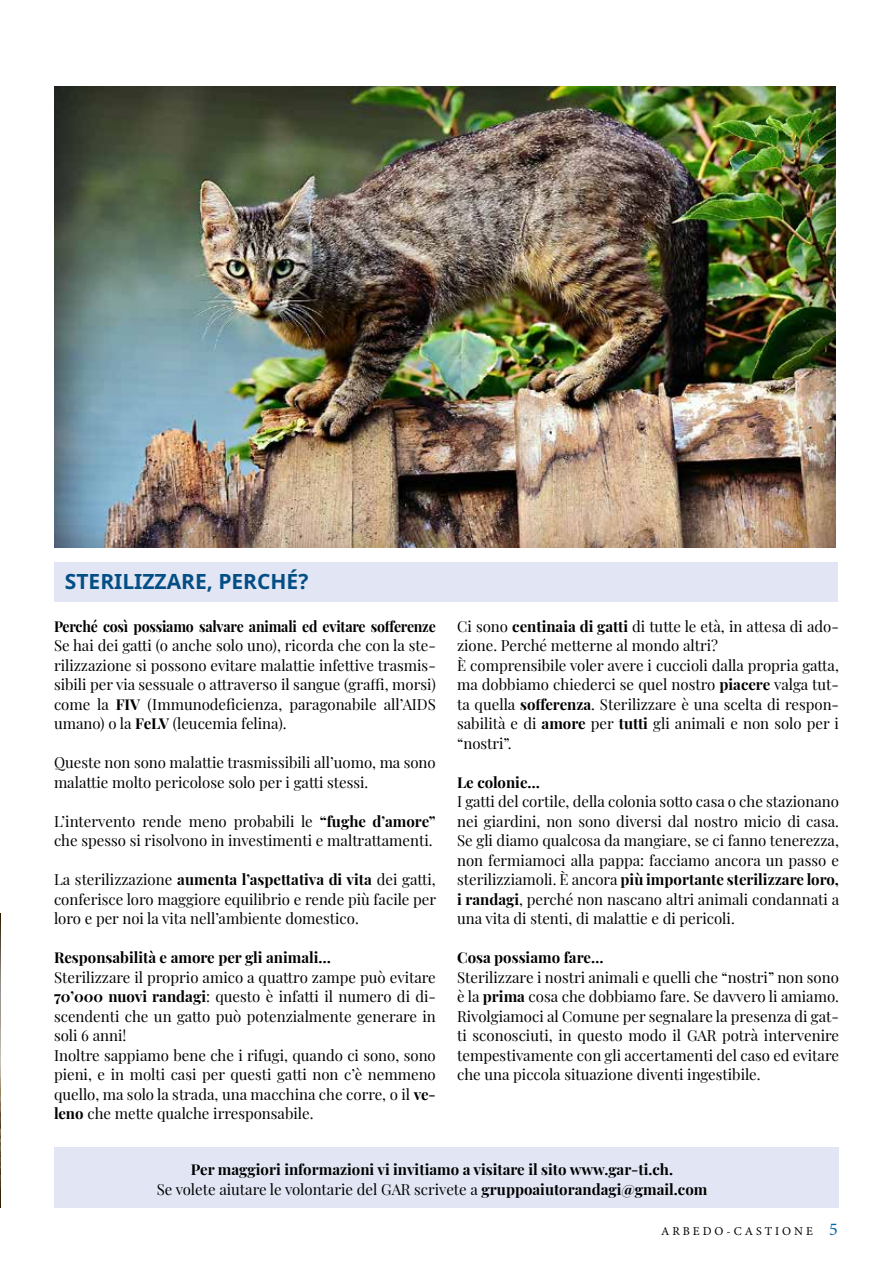
<style>
.page{position:relative;width:893px;height:1263px;background:#fff}
.page>*{position:absolute;margin:0;border:0;box-sizing:border-box;transform-origin:0 0}
.t1{font:700 21px "Noto Sans";color:#034e85}
.t2{font:15px/19.5px "Playfair Display";color:#000;text-align:justify}
.t3{font:700 15px/19.5px "Playfair Display";color:#000;text-align:center}
.t4{font:700 15px "Playfair Display";color:#000;scale:.94 1}
.t5{font:12px "Minion Pro";letter-spacing:.25em;color:#000}
.s1{font-weight:700}
.s2{font-weight:400}
.s3{font-size:18px;color:#0567ac}
</style>
<div class="page">
<div style="left:54px;top:1147px;width:785px;height:60px;background:#e2e6f4"></div>
<div style="left:54px;top:562px;width:783px;height:40px;background:#e2e6f4"></div>
<img style="left:0;top:913px;width:1px;height:294px">
<img style="left:54px;top:86px;width:781px;height:461px">
<h1 class="t1" style="left:65px;top:567px;width:245px">STERILIZZARE, PERCHÉ?</h1>
<p class="t4" style="left:54px;top:614px;width:408px">Perché così possiamo salvare animali ed evitare sofferenze</p>
<p class="t2" style="left:54px;top:635px;width:383px">Se hai dei gatti (o anche solo uno), ricorda che con la ste&shy;rilizzazione si possono evitare malattie infettive trasmis&shy;sibili per via sessuale o attraverso il sangue (graffi, morsi) come la <span class="s1">FIV</span> (Immunodeficienza, paragonabile all’AIDS umano) o la <span class="s1">FeLV</span> (leucemia felina).</p>
<p class="t2" style="left:54px;top:752px;width:383px">Queste non sono malattie trasmissibili all’uomo, ma sono malattie molto pericolose solo per i gatti stessi.</p>
<p class="t2" style="left:54px;top:810px;width:383px">L’intervento rende meno probabili le <span class="s1">“fughe d’amore” </span>che spesso si risolvono in investimenti e maltrattamenti.</p>
<p class="t2" style="left:54px;top:869px;width:384px">La sterilizzazione <span class="s1">aumenta l’aspettativa di vita</span> dei gatti, conferisce loro maggiore equilibrio e rende più facile per loro e per noi la vita nell’ambiente domestico.</p>
<p class="t3" style="left:54px;top:947px;width:279px">Responsabilità e amore per gli animali…</p>
<p class="t2" style="left:54px;top:966px;width:383px;text-align:left">Sterilizzare il proprio amico a quattro zampe può evitare <span class="s1">70’000 nuovi randagi</span>: questo è infatti il numero di di&shy;scendenti che un gatto può potenzialmente generare in soli 6 anni!<br>Inoltre sappiamo bene che i rifugi, quando ci sono, sono pieni, e in molti casi per questi gatti non c’è nemmeno quello, ma solo la strada, una macchina che corre, o il <span class="s1">ve&shy;leno</span> che mette qualche irresponsabile.</p>
<p class="t2" style="left:457px;top:615px;width:383px;text-align:left">Ci sono <span class="s1">centinaia di gatti</span> di tutte le età, in attesa di ado&shy;zione. Perché metterne al mondo altri?<br>È comprensibile voler avere i cuccioli dalla propria gatta, ma dobbiamo chiederci se quel nostro <span class="s1">piacere</span> valga tut&shy;ta quella <span class="s1">sofferenza</span>. Sterilizzare è una scelta di respon&shy;sabilità e di <span class="s1">amore</span> per <span class="s1">tutti</span> gli animali e non solo per i “nostri”.</p>
<p class="t3" style="left:457px;top:771px;width:84px">Le colonie…</p>
<p class="t2" style="left:457px;top:791px;width:384px">I gatti del cortile, della colonia sotto casa o che stazionano nei giardini, non sono diversi dal nostro micio di casa.<br>Se gli diamo qualcosa da mangiare, se ci fanno tenerezza, non fermiamoci alla pappa: facciamo ancora un passo e sterilizziamoli. È ancora <span class="s1">più importante sterilizzare loro, i randagi</span>, perché non nascano altri animali condannati a una vita di stenti, di malattie e di pericoli.</p>
<p class="t3" style="left:457px;top:947px;width:148px">Cosa possiamo fare…</p>
<p class="t2" style="left:457px;top:966px;width:383px">Sterilizzare i nostri animali e quelli che “nostri” non sono è la <span class="s1">prima</span> cosa che dobbiamo fare. Se davvero li amiamo.<br>Rivolgiamoci al Comune per segnalare la presenza di gat&shy;ti sconosciuti, in questo modo il GAR potrà intervenire tempestivamente con gli accertamenti del caso ed evitare che una piccola situazione diventi ingestibile.</p>
<p class="t3" style="left:157px;top:1158px;width:552px">Per maggiori informazioni vi invitiamo a visitare il sito www.gar-ti.ch.<br><span class="s2">Se volete aiutare le volontarie del GAR scrivete a</span> gruppoaiutorandagi@gmail.com</p>
<p class="t5" style="left:661px;top:1223px;width:178px">ARBEDO-CASTIONE <span class="s3">5</span></p>
</div>
